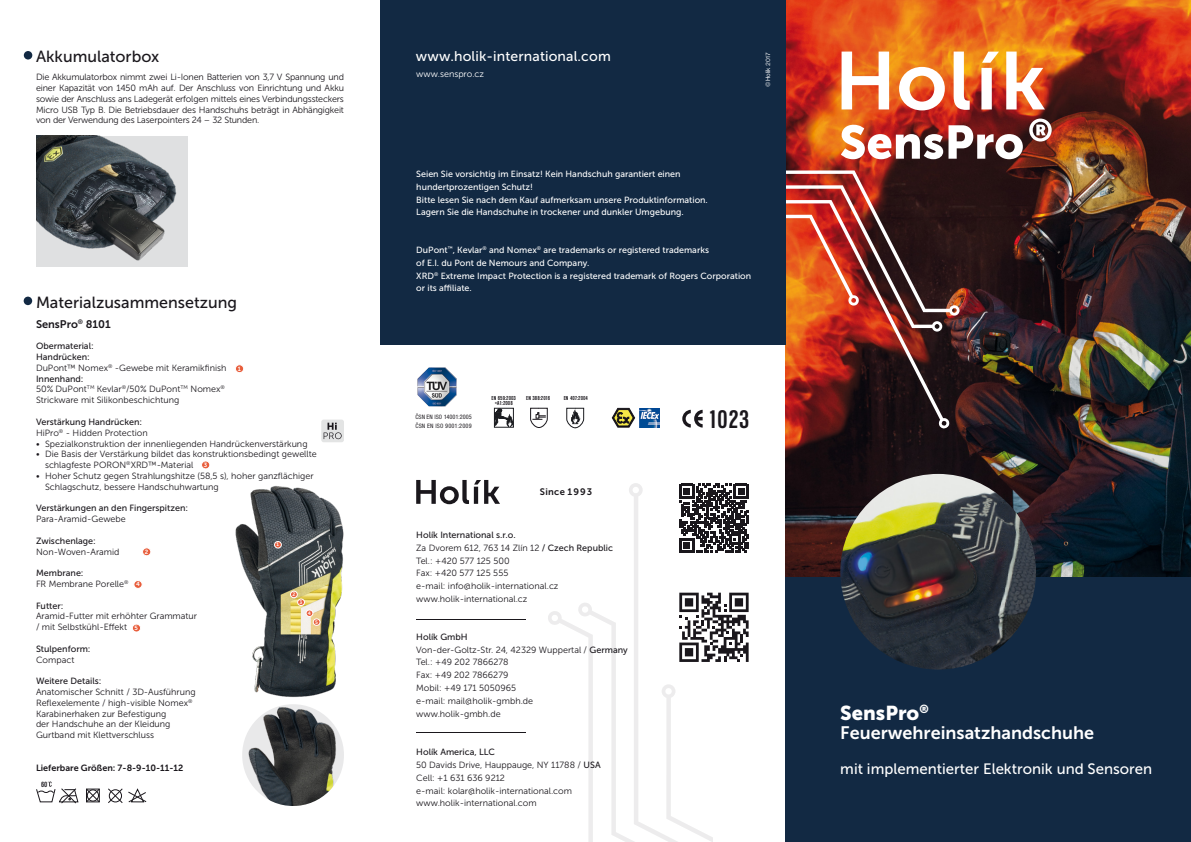
<style>
.page{position:relative;width:1191px;height:842px;background:#fff}
.page>*{position:absolute;margin:0;border:0;box-sizing:border-box;transform-origin:0 0}
.t1{font:700 condensed 26.5px "Nimbus Sans DOT";color:#1a171c}
.t2{font:20px "Museo Sans 900";color:#fff}
.t3{font:18px "Museo Sans 700";color:#fff}
.t4{font:16.1px "Museo Sans 500";color:#1a171c}
.t5{font:15px "Museo Sans 500";color:#fff}
.t6{font:14px "Museo Sans 500";letter-spacing:.01em;color:#fff}
.t7{font:11px "Museo Sans 700";color:#1a171c}
.t8{font:9.4px "Museo Sans 700";letter-spacing:.03em;color:#1a171c}
.t9{font:9px/12.8px "Museo Sans 300";color:#1a171c}
.t10{font:9px/10.8px "Museo Sans 500";color:#1a171c}
.t11{font:9px "Museo Sans 700";color:#1a171c}
.t12{font:9px "Museo Sans 300";color:#fff}
.t13{font:8.9px/12.7px "Museo Sans 500";color:#fff}
.t14{font:700 condensed 7.9px "Nimbus Sans DOT";color:#1a171c}
.t15{font:6.6px "Nimbus Sans DOT";color:#fff}
.t16{font:condensed 6.5px/8.7px "Nimbus Sans DOT";color:#1a171c}
.t17{font:6.1px "Museo Sans 700";color:#fff}
.t18{font:700 condensed 6px/5.7px "Nimbus Sans DOT";color:#1a171c;text-align:center}
.t19{font:5px "Museo Sans 700";color:#fff}
.s1{font-family:"Museo Sans 500"}
</style>
<div class="page">
<div style="left:785px;top:531px;width:406px;height:311px;background:#122943"></div>
<img style="left:785px;top:0;width:406px;height:577px">
<img style="left:840px;top:474px;width:196px;height:195px;border-radius:98px">
<svg style="left:841px;top:52px;width:48px;height:57px"></svg>
<svg style="left:899px;top:67px;width:45px;height:43px"></svg>
<svg style="left:953px;top:52px;width:16px;height:58px"></svg>
<svg style="left:981px;top:52px;width:18px;height:57px"></svg>
<svg style="left:1006px;top:52px;width:39px;height:57px"></svg>
<img style="left:841px;top:125px;width:181px;height:34px">
<svg style="left:1029px;top:119px;width:22px;height:23px"></svg>
<svg style="left:700px;top:332px;width:250px;height:97px"></svg>
<svg style="left:785px;top:167px;width:174px;height:165px;background:#893d2e"></svg>
<img style="left:417px;top:367px;width:40px;height:40px">
<div style="left:494px;top:408px;width:20px;height:20px;border:1px solid #1b1c20"></div>
<svg style="left:494px;top:409px;width:19px;height:19px"></svg>
<svg style="left:612px;top:408px;width:23px;height:19px"></svg>
<img style="left:640px;top:408px;width:19px;height:20px">
<svg style="left:530px;top:408px;width:18px;height:20px"></svg>
<svg style="left:682px;top:410px;width:20px;height:18px"></svg>
<svg style="left:566px;top:407px;width:18px;height:22px"></svg>
<hr style="left:416px;top:619px;width:109px;height:1px;background:#1a171c">
<hr style="left:416px;top:733px;width:109px;height:1px;background:#1a171c">
<svg style="left:416px;top:480px;width:84px;height:24px"></svg>
<div style="left:380px;top:0;width:405px;height:344px;background:#122943"></div>
<img style="left:235px;top:486px;width:109px;height:212px">
<div style="left:274px;top:541px;width:7px;height:7px;background:#e85d3b;border-radius:50%"></div>
<div style="left:274px;top:541px;width:7px;height:7px;border:1px solid #fff;border-radius:50%"></div>
<div style="left:290px;top:591px;width:7px;height:7px;background:#e85d3b;border-radius:50%"></div>
<div style="left:290px;top:591px;width:7px;height:7px;border:1px solid #fff;border-radius:50%"></div>
<svg style="left:298px;top:599px;width:6px;height:5px"></svg>
<div style="left:297px;top:599px;width:8px;height:7px;border:1px solid #fff;border-radius:50%"></div>
<div style="left:306px;top:610px;width:7px;height:6px;background:#e85d3b;border-radius:50%"></div>
<div style="left:306px;top:610px;width:7px;height:7px;border:1px solid #fff;border-radius:50%"></div>
<div style="left:313px;top:619px;width:7px;height:6px;background:#e85d3b;border-radius:50%"></div>
<div style="left:313px;top:619px;width:7px;height:6px;border:1px solid #fff;border-radius:50%"></div>
<svg style="left:86px;top:788px;width:14px;height:15px"></svg>
<svg style="left:108px;top:788px;width:39px;height:15px"></svg>
<svg style="left:36px;top:781px;width:43px;height:23px"></svg>
<img style="left:242px;top:704px;width:102px;height:102px;border-radius:51px">
<div style="left:24px;top:51px;width:8px;height:9px;background:#122943;border-radius:50%"></div>
<div style="left:24px;top:297px;width:8px;height:8px;background:#122943;border-radius:50%"></div>
<div style="left:201px;top:461px;width:9px;height:8px;background:#e85d3b;border-radius:50%"></div>
<div style="left:201px;top:461px;width:9px;height:8px;border:1px solid #fff;border-radius:50%"></div>
<div style="left:134px;top:580px;width:8px;height:8px;background:#e85d3b;border-radius:50%"></div>
<div style="left:134px;top:580px;width:8px;height:9px;border:1px solid #fff;border-radius:50%"></div>
<div style="left:235px;top:365px;width:9px;height:8px;background:#e85d3b;border-radius:50%"></div>
<div style="left:235px;top:365px;width:9px;height:8px;border:1px solid #fff;border-radius:50%"></div>
<div style="left:143px;top:548px;width:8px;height:8px;background:#e85d3b;border-radius:50%"></div>
<div style="left:142px;top:548px;width:9px;height:8px;border:1px solid #fff;border-radius:50%"></div>
<div style="left:132px;top:624px;width:9px;height:8px;background:#e85d3b;border-radius:50%"></div>
<div style="left:132px;top:624px;width:9px;height:8px;border:1px solid #fff;border-radius:50%"></div>
<svg style="left:548px;top:483px;width:200px;height:359px"></svg>
<img style="left:36px;top:136px;width:151px;height:130px">
<svg style="left:321px;top:420px;width:23px;height:22px"></svg>
<h3 class="t4" style="left:36px;top:48px;width:125px">Akkumulatorbox</h3>
<p class="t9" style="left:36px;top:72px;width:309px;line-height:10.8px;text-align:justify">Die Akkumulatorbox nimmt zwei Li-Ionen Batterien von 3,7 V Spannung und einer Kapazität von 1450 mAh auf. Der Anschluss von Einrichtung und Akku sowie der Anschluss ans Ladegerät erfolgen mittels eines Verbindungssteckers Micro USB Typ B. Die Betriebsdauer des Handschuhs beträgt in Abhängigkeit von der Verwendung des Laserpointers 24 – 32 Stunden.</p>
<h3 class="t4" style="left:36px;top:293px;width:203px">Materialzusammensetzung</h3>
<p class="t7" style="left:36px;top:318px;width:76px">SensPro<sup>®</sup> 8101</p>
<p class="t10" style="left:36px;top:341px;width:59px">Obermaterial:<br>Handrücken:</p>
<p class="t9" style="left:36px;top:361px;width:192px">DuPont™ Nomex<sup>®</sup> -Gewebe mit Keramikfinish</p>
<p class="t10" style="left:36px;top:373px;width:49px">Innenhand:</p>
<p class="t9" style="left:36px;top:384px;width:190px;line-height:10.8px">50% DuPont<sup>TM</sup> Kevlar<sup>®</sup>/50% DuPont<sup>TM</sup> Nomex<sup>®<br></sup>Strickware mit Silikonbeschichtung</p>
<p class="t10" style="left:36px;top:416px;width:108px">Verstärkung Handrücken:</p>
<p class="t9" style="left:36px;top:426px;width:113px">HiPro<sup>®</sup> - Hidden Protection</p>
<p class="t9" style="left:36px;top:437px;width:273px">• Spezialkonstruktion der innenliegenden Handrückenverstärkung</p>
<p class="t9" style="left:45px;top:449px;width:273px;line-height:10.8px;text-indent:-9px">• Die Basis der Verstärkung bildet das konstruktionsbedingt gewellte schlagfeste PORON<sup>®</sup>XRD™-Material</p>
<p class="t9" style="left:45px;top:470px;width:270px;line-height:10.8px;text-indent:-9px">• Hoher Schutz gegen Strahlungshitze (58,5 s), hoher ganzflächiger<br>Schlagschutz, bessere Handschuhwartung</p>
<p class="t10" style="left:36px;top:503px;width:154px">Verstärkungen an den Fingerspitzen:</p>
<p class="t9" style="left:36px;top:513px;width:91px">Para-Aramid-Gewebe</p>
<p class="t10" style="left:36px;top:535px;width:61px">Zwischenlage:</p>
<p class="t9" style="left:36px;top:545px;width:85px">Non-Woven-Aramid</p>
<p class="t10" style="left:36px;top:568px;width:49px">Membrane:</p>
<p class="t9" style="left:36px;top:577px;width:94px">FR Membrane Porelle<sup>®</sup></p>
<p class="t10" style="left:36px;top:600px;width:29px">Futter:</p>
<p class="t9" style="left:36px;top:611px;width:162px;line-height:10.8px">Aramid-Futter mit erhöhter Grammatur / mit Selbstkühl-Effekt</p>
<p class="t10" style="left:36px;top:643px;width:56px">Stulpenform:</p>
<p class="t9" style="left:36px;top:653px;width:40px">Compact</p>
<p class="t10" style="left:36px;top:676px;width:67px">Weitere Details:</p>
<p class="t9" style="left:36px;top:686px;width:161px;line-height:10.8px">Anatomischer Schnitt / 3D-Ausführung Reflexelemente / high-visible Nomex<sup>® </sup>Karabinerhaken zur Befestigung<br>der Handschuhe an der Kleidung Gurtband mit Klettverschluss</p>
<p class="t11" style="left:36px;top:762px;width:149px">Lieferbare Größen: 7-8-9-10-11-12</p>
<p class="t17" style="left:238px;top:365px;width:5px">1</p>
<p class="t17" style="left:204px;top:461px;width:5px">3</p>
<p class="t19" style="left:276px;top:542px;width:4px">1</p>
<p class="t17" style="left:145px;top:548px;width:5px">2</p>
<p class="t17" style="left:136px;top:581px;width:5px">4</p>
<p class="t19" style="left:292px;top:591px;width:4px">2</p>
<p class="t19" style="left:299px;top:599px;width:4px">3</p>
<p class="t19" style="left:308px;top:610px;width:5px">4</p>
<p class="t19" style="left:315px;top:619px;width:4px">5</p>
<p class="t17" style="left:135px;top:624px;width:5px">5</p>
<p class="t14" style="left:41px;top:780px;width:8px">60</p>
<h3 class="t6" style="left:416px;top:48px;width:196px">www.holik-international.com</h3>
<p class="t12" style="left:416px;top:69px;width:69px">www.senspro.cz</p>
<p class="t15" style="left:764px;top:87px;width:37px;rotate:-90deg">©Holík 2017</p>
<p class="t13" style="left:416px;top:168px;width:293px">Seien Sie vorsichtig im Einsatz! Kein Handschuh garantiert einen hundertprozentigen Schutz!<br>Bitte lesen Sie nach dem Kauf aufmerksam unsere Produktinformation.<br>Lagern Sie die Handschuhe in trockener und dunkler Umgebung.</p>
<p class="t13" style="left:416px;top:244px;width:336px">DuPont<sup>™</sup>, Kevlar<sup>®</sup> and Nomex<sup>®</sup> are trademarks or registered trademarks<br>of E.I. du Pont de Nemours and Company.<br>XRD<sup>®</sup> Extreme Impact Protection is a registered trademark of Rogers Corporation or its affiliate.</p>
<p class="t16" style="left:415px;top:413px;width:58px">ČSN EN ISO 14001:2005<br>ČSN EN ISO 9001:2009</p>
<p class="t18" style="left:491px;top:395px;width:26px">EN 659:2003 +A1:2008</p>
<p class="t18" style="left:526px;top:396px;width:25px">EN 388:2016</p>
<p class="t18" style="left:564px;top:396px;width:26px">EN 407:2004</p>
<p class="t8" style="left:540px;top:487px;width:54px">Since 1993</p>
<p class="t10" style="left:416px;top:529px;width:101px">Holík International s.r.o.</p>
<p class="t9" style="left:416px;top:541px;width:198px">Za Dvorem 612, 763 14 Zlín 12 <span class="s1">/ Czech Republic<br></span>Tel.: +420 577 125 500<br>Fax: +420 577 125 555<br>e-mail: info@holik-international.cz www.holik-international.cz</p>
<p class="t10" style="left:416px;top:631px;width:53px">Holík GmbH</p>
<p class="t9" style="left:416px;top:643px;width:213px">Von-der-Goltz-Str. 24, 42329 Wuppertal / <span class="s1">Germany<br></span>Tel.: +49 202 7866278<br>Fax: +49 202 7866279<br>Mobil: +49 171 5050965<br>e-mail: mail@holik-gmbh.de<br>www.holik-gmbh.de</p>
<p class="t10" style="left:416px;top:747px;width:80px">Holík America, LLC</p>
<p class="t9" style="left:416px;top:758px;width:186px">50 Davids Drive, Hauppauge, NY 11788 / <span class="s1">USA </span>Cell: +1 631 636 9212<br>e-mail: kolar@holik-international.com www.holik-international.com</p>
<h1 class="t1" style="left:707px;top:405px;width:44px">1023</h1>
<h2 class="t2" style="left:840px;top:701px;width:90px">SensPro<sup>®</sup></h2>
<h3 class="t3" style="left:840px;top:723px;width:255px">Feuerwehreinsatzhandschuhe</h3>
<h3 class="t5" style="left:840px;top:761px;width:313px">mit implementierter Elektronik und Sensoren</h3>
</div>
